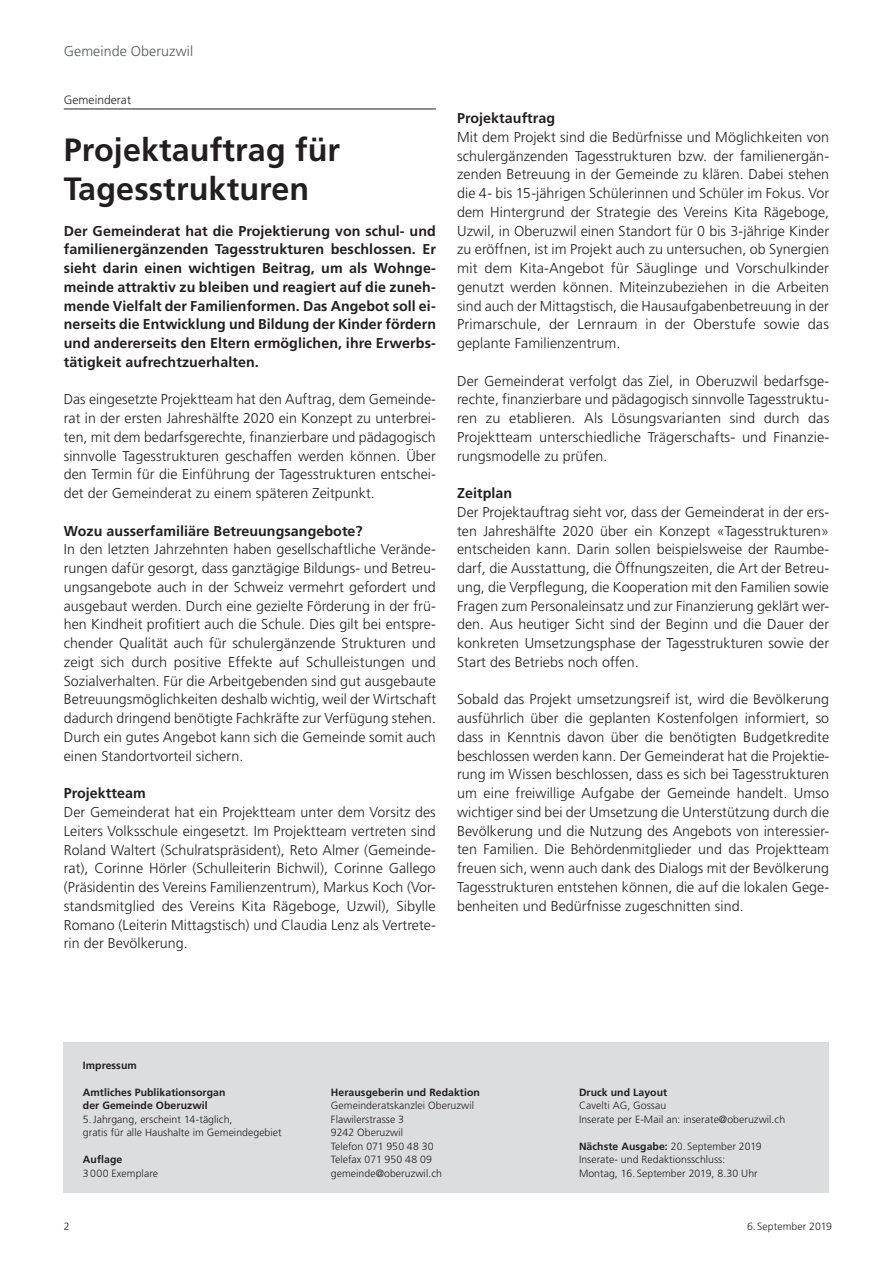
<style>
.page{position:relative;width:893px;height:1263px;background:#fff}
.page>*{position:absolute;margin:0;border:0;box-sizing:border-box;transform-origin:0 0}
.t1{font:700 32.25px/39px "Frutiger LT Std";letter-spacing:.005em;color:#231f20}
.t2{font:300 14.25px/18.8px "Frutiger LT Std";letter-spacing:.005em;color:#231f20;text-align:justify}
.t3{font:700 14.25px/18.8px "Frutiger LT Std";letter-spacing:.005em;color:#231f20;text-align:justify}
.t4{font:300 14.25px "Frutiger LT Std";letter-spacing:.005em;color:#57585a}
.t5{font:300 12px "Frutiger LT Std";letter-spacing:.005em;color:#231f20}
.t6{font:300 10.5px/13.5px "Frutiger LT Std";letter-spacing:.005em;color:#231f20}
.t7{font:700 10.5px/13.5px "Frutiger LT Std";letter-spacing:.005em;color:#231f20}
.s1{font-weight:700}
</style>
<div class="page">
<div style="left:64px;top:1042px;width:765px;height:151px;background:#dcdddf"></div>
<hr style="left:64px;top:109px;width:372px;height:1px;background:#231f20">
<p class="t4" style="left:64px;top:43px;width:131px">Gemeinde Oberuzwil</p>
<p class="t5" style="left:64px;top:93px;width:69px">Gemeinderat</p>
<h1 class="t1" style="left:64px;top:130px;width:278px">Projektauftrag für<br>Tagesstrukturen</h1>
<p class="t3" style="left:64px;top:221px;width:374px">Der Gemeinderat hat die Projektierung von schul- und familienergänzenden Tagesstrukturen beschlossen. Er sieht darin einen wichtigen Beitrag, um als Wohnge&shy;meinde attraktiv zu bleiben und reagiert auf die zuneh&shy;mende Vielfalt der Familienformen. Das Angebot soll ei&shy;nerseits die Entwicklung und Bildung der Kinder fördern und andererseits den Eltern ermöglichen, ihre Erwerbs&shy;tätigkeit aufrechtzuerhalten.</p>
<p class="t2" style="left:64px;top:390px;width:374px">Das eingesetzte Projektteam hat den Auftrag, dem Gemeinde&shy;rat in der ersten Jahreshälfte 2020 ein Konzept zu unterbrei&shy;ten, mit dem bedarfsgerechte, finanzierbare und pädagogisch sinnvolle Tagesstrukturen geschaffen werden können. Über den Termin für die Einführung der Tagesstrukturen entschei&shy;det der Gemeinderat zu einem späteren Zeitpunkt.</p>
<p class="t3" style="left:64px;top:521px;width:300px">Wozu ausserfamiliäre Betreuungsangebote?</p>
<p class="t2" style="left:64px;top:540px;width:374px">In den letzten Jahrzehnten haben gesellschaftliche Verände&shy;rungen dafür gesorgt, dass ganztägige Bildungs- und Betreu&shy;ungsangebote auch in der Schweiz vermehrt gefordert und ausgebaut werden. Durch eine gezielte Förderung in der frü&shy;hen Kindheit profitiert auch die Schule. Dies gilt bei entspre&shy;chender Qualität auch für schulergänzende Strukturen und zeigt sich durch positive Effekte auf Schulleistungen und Sozialverhalten. Für die Arbeitgebenden sind gut ausgebaute Betreuungsmöglichkeiten deshalb wichtig, weil der Wirtschaft dadurch dringend benötigte Fachkräfte zur Verfügung stehen.<br>Durch ein gutes Angebot kann sich die Gemeinde somit auch einen Standortvorteil sichern.</p>
<p class="t3" style="left:64px;top:784px;width:84px">Projektteam</p>
<p class="t2" style="left:64px;top:803px;width:374px">Der Gemeinderat hat ein Projektteam unter dem Vorsitz des Leiters Volksschule eingesetzt. Im Projektteam vertreten sind Roland Waltert (Schulratspräsident), Reto Almer (Gemeinde&shy;rat), Corinne Hörler (Schulleiterin Bichwil), Corinne Gallego (Präsidentin des Vereins Familienzentrum), Markus Koch (Vor&shy;standsmitglied des Vereins Kita Rägeboge, Uzwil), Sibylle Romano (Leiterin Mittagstisch) und Claudia Lenz als Vertrete&shy;rin der Bevölkerung.</p>
<p class="t3" style="left:457px;top:109px;width:100px">Projektauftrag</p>
<p class="t2" style="left:457px;top:128px;width:374px">Mit dem Projekt sind die Bedürfnisse und Möglichkeiten von schulergänzenden Tagesstrukturen bzw. der familienergän&shy;zenden Betreuung in der Gemeinde zu klären. Dabei stehen die 4- bis 15-jährigen Schülerinnen und Schüler im Fokus. Vor dem Hintergrund der Strategie des Vereins Kita Rägeboge, Uzwil, in Oberuzwil einen Standort für 0 bis 3-jährige Kinder zu eröffnen, ist im Projekt auch zu untersuchen, ob Synergien mit dem Kita-Angebot für Säuglinge und Vorschulkinder genutzt werden können. Miteinzubeziehen in die Arbeiten sind auch der Mittagstisch, die Hausaufgabenbetreuung in der Primarschule, der Lernraum in der Oberstufe sowie das geplante Familienzentrum.</p>
<p class="t2" style="left:457px;top:372px;width:374px">Der Gemeinderat verfolgt das Ziel, in Oberuzwil bedarfsge&shy;rechte, finanzierbare und pädagogisch sinnvolle Tagesstruktu&shy;ren zu etablieren. Als Lösungsvarianten sind durch das Projektteam unterschiedliche Trägerschafts- und Finanzie&shy;rungsmodelle zu prüfen.</p>
<p class="t3" style="left:457px;top:484px;width:57px">Zeitplan</p>
<p class="t2" style="left:457px;top:503px;width:374px">Der Projektauftrag sieht vor, dass der Gemeinderat in der ers&shy;ten Jahreshälfte 2020 über ein Konzept «Tagesstrukturen» entscheiden kann. Darin sollen beispielsweise der Raumbe&shy;darf, die Ausstattung, die Öffnungszeiten, die Art der Betreu&shy;ung, die Verpflegung, die Kooperation mit den Familien sowie Fragen zum Personaleinsatz und zur Finanzierung geklärt wer&shy;den. Aus heutiger Sicht sind der Beginn und die Dauer der konkreten Umsetzungsphase der Tagesstrukturen sowie der Start des Betriebs noch offen.</p>
<p class="t2" style="left:457px;top:690px;width:374px">Sobald das Projekt umsetzungsreif ist, wird die Bevölkerung ausführlich über die geplanten Kostenfolgen informiert, so dass in Kenntnis davon über die benötigten Budgetkredite beschlossen werden kann. Der Gemeinderat hat die Projektie&shy;rung im Wissen beschlossen, dass es sich bei Tagesstrukturen um eine freiwillige Aufgabe der Gemeinde handelt. Umso wichtiger sind bei der Umsetzung die Unterstützung durch die Bevölkerung und die Nutzung des Angebots von interessier&shy;ten Familien. Die Behördenmitglieder und das Projektteam freuen sich, wenn auch dank des Dialogs mit der Bevölkerung Tagesstrukturen entstehen können, die auf die lokalen Gege&shy;benheiten und Bedürfnisse zugeschnitten sind.</p>
<p class="t7" style="left:83px;top:1058px;width:55px">Impressum</p>
<p class="t7" style="left:83px;top:1085px;width:144px">Amtliches Publikationsorgan der Gemeinde Oberuzwil</p>
<p class="t6" style="left:83px;top:1113px;width:200px">5.Jahrgang, erscheint 14-täglich,<br>gratis für alle Haushalte im Gemeindegebiet</p>
<p class="t7" style="left:83px;top:1153px;width:41px">Auflage</p>
<p class="t6" style="left:83px;top:1167px;width:77px">3000 Exemplare</p>
<p class="t7" style="left:331px;top:1085px;width:150px">Herausgeberin und Redaktion</p>
<p class="t6" style="left:331px;top:1099px;width:145px">Gemeinderatskanzlei Oberuzwil<br>Flawilerstrasse 3<br>9242 Oberuzwil<br>Telefon 071 950 48 30<br>Telefax 071 950 48 09 gemeinde@oberuzwil.ch</p>
<p class="t7" style="left:579px;top:1085px;width:90px">Druck und Layout</p>
<p class="t6" style="left:579px;top:1099px;width:208px">Cavelti AG, Gossau<br>Inserate per E-Mail an: inserate@oberuzwil.ch</p>
<p class="t6" style="left:579px;top:1140px;width:184px"><span class="s1">Nächste Ausgabe:</span> 20. September 2019<br>Inserate- und Redaktionsschluss:<br>Montag, 16. September 2019, 8.30 Uhr</p>
<p class="t6" style="left:64px;top:1219px;width:7px">2</p>
<p class="t6" style="left:747px;top:1219px;width:86px">6. September 2019</p>
</div>
